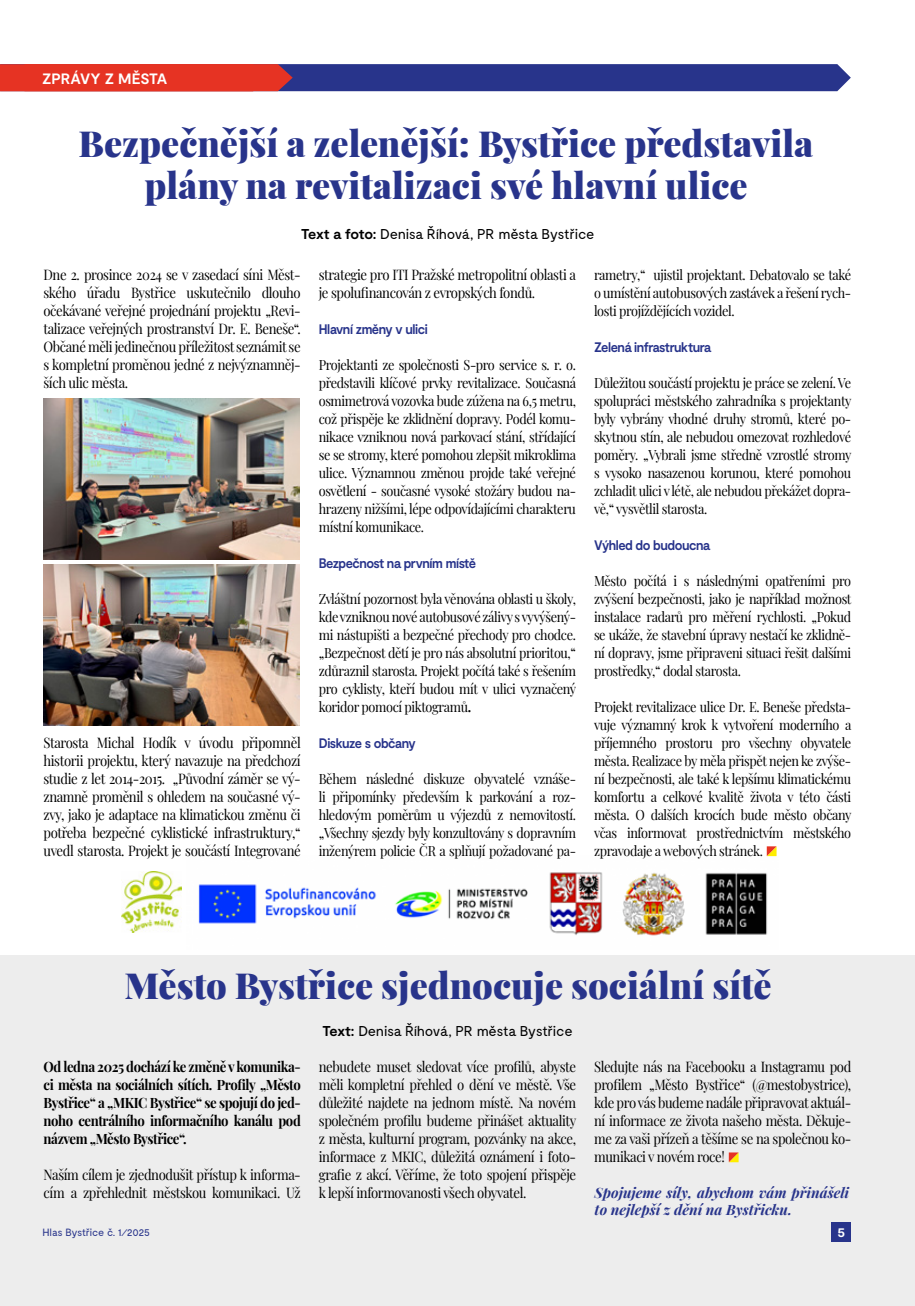
<style>
.page{position:relative;width:915px;height:1306px;background:#fff}
.page>*{position:absolute;margin:0;border:0;box-sizing:border-box;transform-origin:0 0}
.t1{font:900 36px/42px "Playfair Display";color:#28348b;text-align:center}
.t2{font:700 15px "Moderat";letter-spacing:-.015em;color:#fff}
.t3{font:14.25px/18px "Playfair Display";letter-spacing:-.03em;color:#000;text-align:justify;scale:.92 1}
.t4{font:700 14.25px/18px "Playfair Display";letter-spacing:-.03em;color:#000;text-align:justify;scale:.92 1}
.t5{font:14.25px "Moderat";letter-spacing:-.03em;color:#000}
.t6{font:italic 700 14.25px/17.1px "Playfair Display";color:#28348b}
.t7{font:13.8px/18px "Playfair Display";letter-spacing:-.03em;color:#000;text-align:justify;scale:.92 1}
.t8{font:700 13.8px "Moderat";letter-spacing:-.035em;color:#28348b;scale:.92 1}
.t9{font:700 13.5px "Moderat";color:#fff}
.t10{font:10.5px "Moderat";letter-spacing:-.035em;color:#28348b}
.s1{font-weight:700}
.s2{font-size:14.25px}
</style>
<div class="page">
<div style="left:0;top:955px;width:914px;height:350px;background:#ededed"></div>
<svg style="left:0;top:64px;width:850px;height:27px;background:#693568"></svg>
<img style="left:198px;top:855px;width:579px;height:81px">
<svg style="left:728px;top:1152px;width:10px;height:10px"></svg>
<svg style="left:766px;top:846px;width:10px;height:10px"></svg>
<img style="left:43px;top:398px;width:256px;height:161px">
<img style="left:43px;top:565px;width:256px;height:160px">
<img style="left:121px;top:872px;width:60px;height:60px">
<div style="left:831px;top:1222px;width:19px;height:20px;background:#28348b"></div>
<p class="t2" style="left:42px;top:70px;width:127px">ZPRÁVY Z MĚSTA</p>
<h1 class="t1" style="left:79px;top:119px;width:736px">Bezpečnější a zelenější: Bystřice představila plány na revitalizaci své hlavní ulice</h1>
<p class="t5" style="left:301px;top:226px;width:295px"><span class="s1">Text a foto:</span> Denisa Říhová, PR města Bystřice</p>
<p class="t3" style="left:43px;top:264px;width:281px">Dne 2. prosince 2024 se v zasedací síni Měst&shy;ského úřadu Bystřice uskutečnilo dlouho očekávané veřejné projednání projektu „Revi&shy;talizace veřejných prostranství Dr. E. Beneše“.<br>Občané měli jedinečnou příležitost seznámit se s kompletní proměnou jedné z nejvýznamněj&shy;ších ulic města.</p>
<p class="t3" style="left:318px;top:264px;width:281px">strategie pro ITI Pražské metropolitní oblasti a je spolufinancován z evropských fondů.</p>
<p class="t8" style="left:318px;top:321px;width:120px">Hlavní změny v ulici</p>
<p class="t7" style="left:318px;top:354px;width:281px">Projektanti ze společnosti S-pro service s. r. o. představili klíčové prvky revitalizace. Současná osmimetrová vozovka bude zúžena na 6,5 metru, což přispěje ke zklidnění dopravy. Podél komu&shy;nikace vzniknou nová parkovací stání, střídající se se stromy, které pomohou zlepšit mikroklima ulice. Významnou změnou projde také veřejné osvětlení - současné vysoké stožáry budou na&shy;hrazeny nižšími, lépe odpovídajícími charakteru místní komunikace.</p>
<p class="t8" style="left:318px;top:555px;width:172px">Bezpečnost na prvním místě</p>
<p class="t7" style="left:318px;top:588px;width:281px">Zvláštní pozornost byla věnována oblasti u školy, kde vzniknou nové autobusové zálivy s vyvýšený&shy;mi nástupišti a bezpečné přechody pro chodce. <span class="s2">„</span>Bezpečnost dětí je pro nás absolutní prioritou,<span class="s2">“ </span>zdůraznil starosta. Projekt počítá také s řešením pro cyklisty, kteří budou mít v ulici vyznačený koridor pomocí piktogramů<span class="s1">.</span></p>
<p class="t8" style="left:318px;top:735px;width:107px">Diskuze s občany</p>
<p class="t7" style="left:318px;top:768px;width:281px">Během následné diskuze obyvatelé vznáše&shy;li připomínky především k parkování a roz&shy;hledovým poměrům u výjezdů z nemovitostí. <span class="s2">„</span>Všechny sjezdy byly konzultovány s dopravním inženýrem policie ČR a splňují požadované pa-</p>
<p class="t7" style="left:593px;top:264px;width:281px">rametry,<span class="s2">“</span> ujistil projektant. Debatovalo se také o umístění autobusových zastávek a řešení rych&shy;losti projíždějících vozidel.</p>
<p class="t8" style="left:593px;top:339px;width:129px">Zelená infrastruktura</p>
<p class="t7" style="left:593px;top:372px;width:281px">Důležitou součástí projektu je práce se zelení. Ve spolupráci městského zahradníka s projektanty byly vybrány vhodné druhy stromů, které po&shy;skytnou stín, ale nebudou omezovat rozhledové poměry. <span class="s2">„</span>Vybrali jsme středně vzrostlé stromy s vysoko nasazenou korunou, které pomohou zchladit ulici v létě, ale nebudou překážet dopra&shy;vě,<span class="s2">“</span> vysvětlil starosta.</p>
<p class="t8" style="left:593px;top:537px;width:128px">Výhled do budoucna</p>
<p class="t7" style="left:593px;top:570px;width:281px">Město počítá i s následnými opatřeními pro zvýšení bezpečnosti, jako je například možnost instalace radarů pro měření rychlosti. <span class="s2">„</span>Pokud se ukáže, že stavební úpravy nestačí ke zklidně&shy;ní dopravy, jsme připraveni situaci řešit dalšími prostředky,<span class="s2">“</span> dodal starosta.</p>
<p class="t7" style="left:593px;top:696px;width:281px">Projekt revitalizace ulice Dr. E. Beneše předsta&shy;vuje významný krok k vytvoření moderního a příjemného prostoru pro všechny obyvatele města. Realizace by měla přispět nejen ke zvýše&shy;ní bezpečnosti, ale také k lepšímu klimatickému komfortu a celkové kvalitě života v této části města. O dalších krocích bude město občany včas informovat prostřednictvím městského zpravodaje a webových stránek.</p>
<p class="t3" style="left:43px;top:732px;width:281px">Starosta Michal Hodík v úvodu připomněl historii projektu, který navazuje na předchozí studie z let 2014-2015. „Původní záměr se vý&shy;znamně proměnil s ohledem na současné vý&shy;zvy, jako je adaptace na klimatickou změnu či potřeba bezpečné cyklistické infrastruktury,“ uvedl starosta. Projekt je součástí Integrované</p>
<h1 class="t1" style="left:124px;top:961px;width:648px">Město Bystřice sjednocuje sociální sítě</h1>
<p class="t5" style="left:322px;top:1023px;width:252px"><span class="s1">Text:</span> Denisa Říhová, PR města Bystřice</p>
<p class="t4" style="left:44px;top:1056px;width:281px">Od ledna 2025 dochází ke změně v komunika&shy;ci města na sociálních sítích. Profily „Město Bystřice“ a „MKIC Bystřice“ se spojují do jed&shy;noho centrálního informačního kanálu pod názvem „Město Bystřice“.</p>
<p class="t3" style="left:44px;top:1164px;width:281px">Naším cílem je zjednodušit přístup k informa&shy;cím a zpřehlednit městskou komunikaci. Už</p>
<p class="t3" style="left:319px;top:1056px;width:281px">nebudete muset sledovat více profilů, abyste měli kompletní přehled o dění ve městě. Vše důležité najdete na jednom místě. Na novém společném profilu budeme přinášet aktuality z města, kulturní program, pozvánky na akce, informace z MKIC, důležitá oznámení i foto&shy;grafie z akcí. Věříme, že toto spojení přispěje k lepší informovanosti všech obyvatel.</p>
<p class="t3" style="left:594px;top:1056px;width:281px">Sledujte nás na Facebooku a Instagramu pod profilem „Město Bystřice“ (@mestobystrice), kde pro vás budeme nadále připravovat aktuál&shy;ní informace ze života našeho města. Děkuje&shy;me za vaši přízeň a těšíme se na společnou ko&shy;munikaci v novém roce!</p>
<p class="t6" style="left:594px;top:1182px;width:256px">Spojujeme síly, abychom vám přinášeli to nejlepší z dění na Bystřicku.</p>
<p class="t10" style="left:43px;top:1226px;width:109px">Hlas Bystřice č. 1 ⁄2025</p>
<p class="t9" style="left:837px;top:1224px;width:9px">5</p>
</div>
